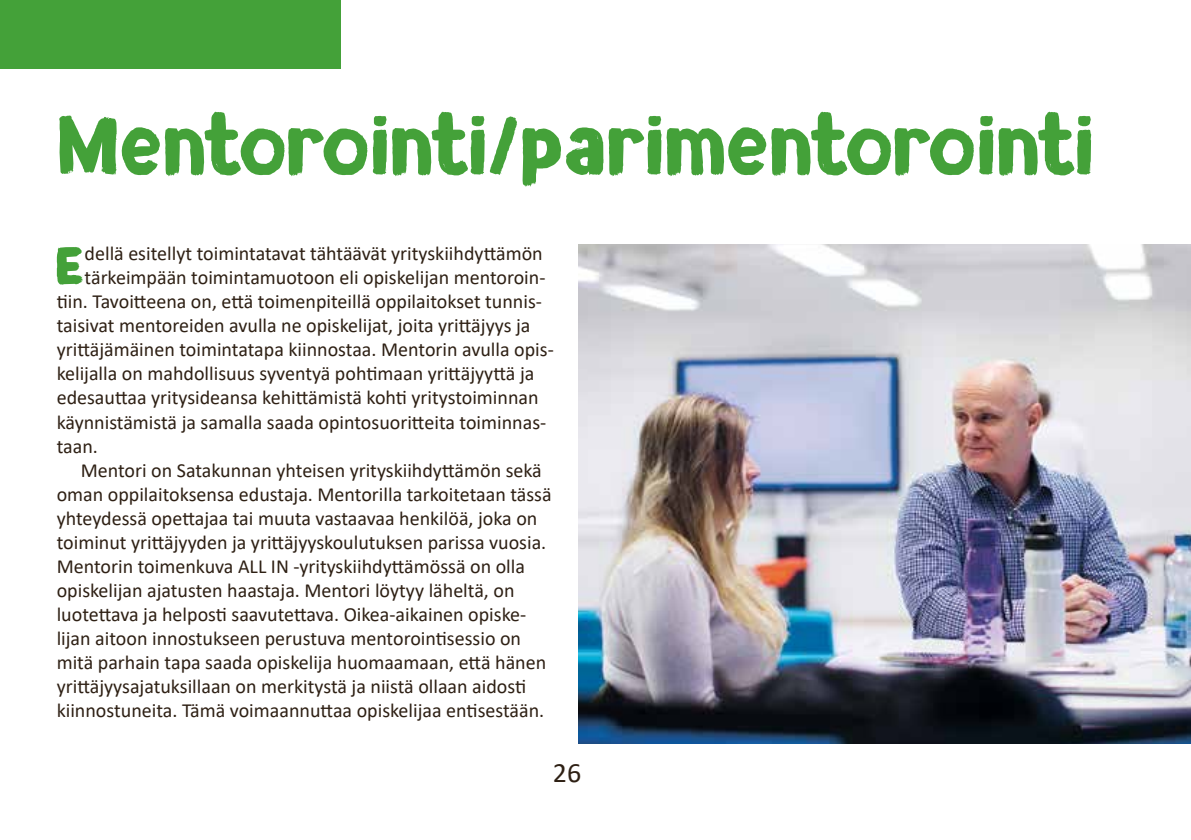
<style>
.page{position:relative;width:1191px;height:840px;background:#fff}
.page>*{position:absolute;margin:0;border:0;box-sizing:border-box;transform-origin:0 0}
.t1{font:84px "DK Avontuur";letter-spacing:-.02em;color:#44a139}
.t2{font:54.2px "DK Avontuur";color:#44a139}
.t3{font:28px "Calibri";color:#2e2014}
.t4{font:20px "Calibri";color:#2e2014}
</style>
<div class="page">
<div style="left:0;top:0;width:340px;height:68px;background:#44a139"></div>
<img style="left:578px;top:244px;width:613px;height:499px">
<h1 class="t1" style="left:57px;top:97px;width:1038px">Mentorointi/parimentorointi</h1>
<h2 class="t2" style="left:55px;top:234px;width:31px">E</h2>
<p class="t4" style="left:85px;top:240px;width:460px">dellä esitellyt toimintatavat tähtäävät yrityskiihdyttämön</p>
<p class="t4" style="left:85px;top:264px;width:462px">tärkeimpään toimintamuotoon eli opiskelijan mentoroin-</p>
<p class="t4" style="left:57px;top:288px;width:487px">tiin. Tavoitteena on, että toimenpiteillä oppilaitokset tunnis-</p>
<p class="t4" style="left:57px;top:312px;width:475px">taisivat mentoreiden avulla ne opiskelijat, joita yrittäjyys ja</p>
<p class="t4" style="left:57px;top:336px;width:498px">yrittäjämäinen toimintatapa kiinnostaa. Mentorin avulla opis-</p>
<p class="t4" style="left:57px;top:360px;width:479px">kelijalla on mahdollisuus syventyä pohtimaan yrittäjyyttä ja</p>
<p class="t4" style="left:57px;top:384px;width:483px">edesauttaa yritysideansa kehittämistä kohti yritystoiminnan</p>
<p class="t4" style="left:57px;top:408px;width:491px">käynnistämistä ja samalla saada opintosuoritteita toiminnas-</p>
<p class="t4" style="left:57px;top:432px;width:43px">taan.</p>
<p class="t4" style="left:81px;top:456px;width:462px">Mentori on Satakunnan yhteisen yrityskiihdyttämön sekä</p>
<p class="t4" style="left:57px;top:480px;width:496px">oman oppilaitoksensa edustaja. Mentorilla tarkoitetaan tässä</p>
<p class="t4" style="left:57px;top:504px;width:482px">yhteydessä opettajaa tai muuta vastaavaa henkilöä, joka on</p>
<p class="t4" style="left:57px;top:528px;width:491px">toiminut yrittäjyyden ja yrittäjyyskoulutuksen parissa vuosia.</p>
<p class="t4" style="left:57px;top:552px;width:470px">Mentorin toimenkuva ALL IN -yrityskiihdyttämössä on olla</p>
<p class="t4" style="left:57px;top:576px;width:459px">opiskelijan ajatusten haastaja. Mentori löytyy läheltä, on</p>
<p class="t4" style="left:57px;top:600px;width:471px">luotettava ja helposti saavutettava. Oikea-aikainen opiske-</p>
<p class="t4" style="left:57px;top:624px;width:466px">lijan aitoon innostukseen perustuva mentorointisessio on</p>
<p class="t4" style="left:57px;top:648px;width:491px">mitä parhain tapa saada opiskelija huomaamaan, että hänen</p>
<p class="t4" style="left:57px;top:672px;width:471px">yrittäjyysajatuksillaan on merkitystä ja niistä ollaan aidosti</p>
<p class="t4" style="left:57px;top:696px;width:489px">kiinnostuneita. Tämä voimaannuttaa opiskelijaa entisestään.</p>
<h3 class="t3" style="left:553px;top:752px;width:30px">26</h3>
</div>
